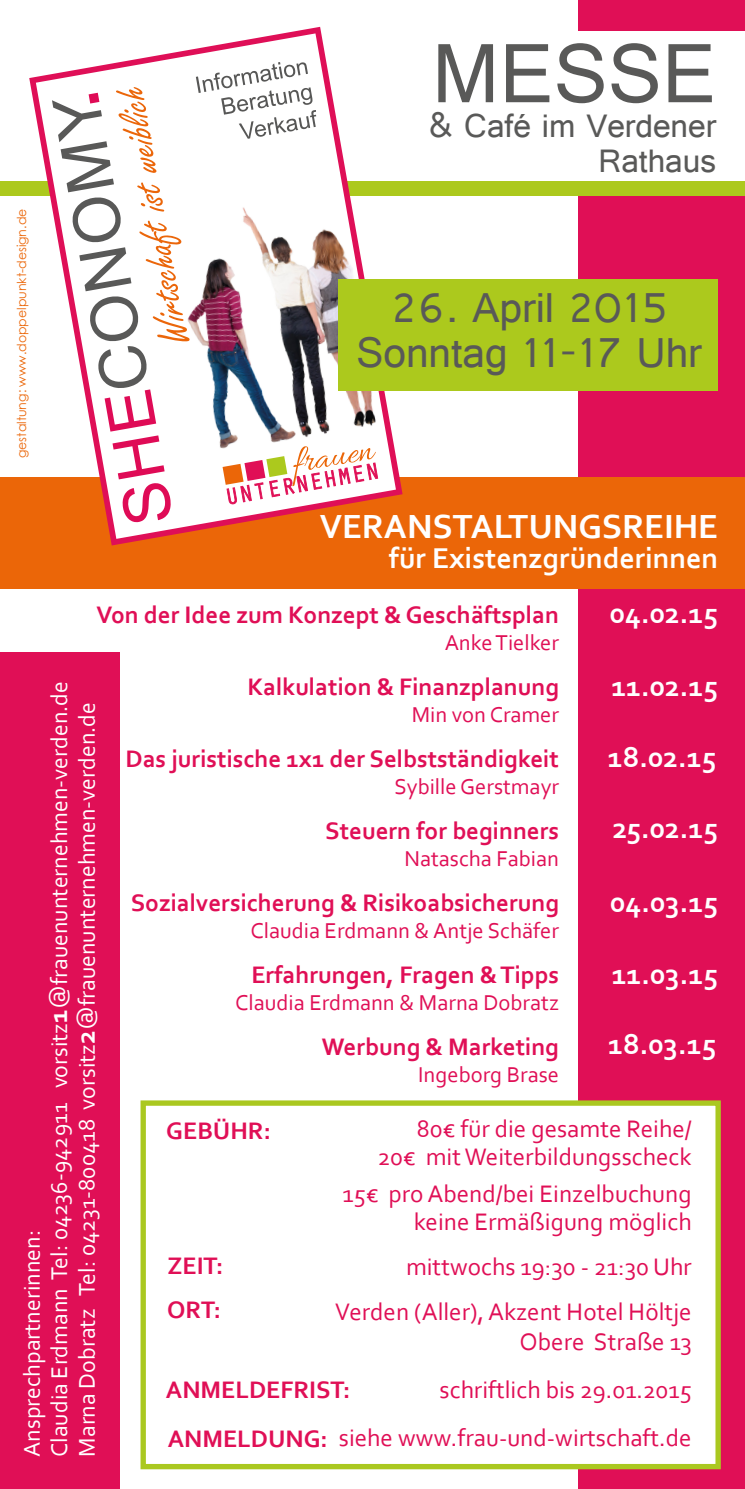
<style>
.page{position:relative;width:745px;height:1489px;background:#fff}
.page>*{position:absolute;margin:0;border:0;box-sizing:border-box;transform-origin:0 0}
.t1{font:90px "Raavi";color:#595958}
.t2{font:45px/45px "Raavi";color:#595958;text-align:center}
.t3{font:35px/35px "Raavi";color:#595958;text-align:right}
.t4{font:700 35px "Corbel";color:#fff}
.t5{font:700 30px "Corbel";color:#fff}
.t6{font:25px/27.5px "Corbel";color:#e00f56;text-align:right}
.t7{font:700 25px/44.5px "Corbel";color:#e00f56}
.t8{font:23.75px/27.5px "Corbel";color:#fff}
.t9{font:22.5px "Corbel";color:#e00f56}
.t10{font:12.5px "Century Gothic";color:#eb6608}
.s1{font-weight:700}
.s2{font-weight:700;font-size:27.5px}
</style>
<div class="page">
<div style="left:578px;top:0;width:166px;height:1488px;background:#e00f56"></div>
<div style="left:0;top:31px;width:744px;height:151px;background:#fff"></div>
<div style="left:0;top:477px;width:744px;height:112px;background:#eb6608"></div>
<div style="left:140px;top:1100px;width:580px;height:369px;background:#fff;border:5px solid #aac820"></div>
<div style="left:0;top:653px;width:120px;height:835px;background:#e00f56"></div>
<div style="left:0;top:181px;width:744px;height:15px;background:#acc91d"></div>
<svg style="left:29px;top:27px;width:373px;height:518px"></svg>
<img style="left:189px;top:182px;width:206px;height:278px">
<svg style="left:196px;top:62px;width:120px;height:77px"></svg>
<svg style="left:222px;top:446px;width:156px;height:58px"></svg>
<svg style="left:52px;top:87px;width:137px;height:435px"></svg>
<div style="left:338px;top:279px;width:379px;height:112px;background:#acc91d"></div>
<p class="t10" style="left:13px;top:458px;width:251px;rotate:-90deg">gestaltung: www.doppelpunkt-design.de</p>
<h1 class="t1" style="left:431px;top:18px;width:285px">MESSE</h1>
<h3 class="t3" style="left:427px;top:108px;width:290px">&amp; Café im Verdener<br>Rathaus</h3>
<h2 class="t2" style="left:356px;top:284px;width:347px">26. April 2015<br>Sonntag 11-17 Uhr</h2>
<h3 class="t4" style="left:319px;top:505px;width:399px">VERANSTALTUNGSREIHE</h3>
<p class="t5" style="left:389px;top:539px;width:330px">für Existenzgründerinnen</p>
<p class="t7" style="left:96px;top:592px;width:463px">Von der Idee zum Konzept &amp; Geschäftsplan</p>
<p class="t9" style="left:444px;top:628px;width:116px">Anke Tielker</p>
<p class="t7" style="left:247px;top:664px;width:313px">Kalkulation &amp; Finanzplanung</p>
<p class="t9" style="left:411px;top:700px;width:149px">Min von Cramer</p>
<p class="t7" style="left:125px;top:736px;width:435px">Das juristische 1x1 der Selbstständigkeit</p>
<p class="t9" style="left:394px;top:772px;width:166px">Sybille Gerstmayr</p>
<p class="t7" style="left:325px;top:808px;width:235px">Steuern for beginners</p>
<p class="t9" style="left:404px;top:844px;width:156px">Natascha Fabian</p>
<p class="t7" style="left:131px;top:880px;width:429px">Sozialversicherung &amp; Risikoabsicherung</p>
<p class="t9" style="left:250px;top:916px;width:310px">Claudia Erdmann &amp; Antje Schäfer</p>
<p class="t7" style="left:251px;top:952px;width:309px">Erfahrungen, Fragen &amp; Tipps</p>
<p class="t9" style="left:235px;top:988px;width:325px">Claudia Erdmann &amp; Marna Dobratz</p>
<p class="t7" style="left:321px;top:1024px;width:238px">Werbung &amp; Marketing</p>
<p class="t9" style="left:418px;top:1060px;width:142px">Ingeborg Brase</p>
<p class="t6" style="left:377px;top:1114px;width:315px">80€ für die gesamte Reihe/<br>20€ mit Weiterbildungsscheck</p>
<p class="t6" style="left:342px;top:1179px;width:350px">15€ pro Abend/bei Einzelbuchung keine Ermäßigung möglich</p>
<p class="t6" style="left:335px;top:1243px;width:358px;line-height:45px">mittwochs 19:30 - 21:30 Uhr<br>Verden (Aller), Akzent Hotel Höltje</p>
<p class="t6" style="left:168px;top:1316px;width:525px;line-height:48px">Obere Straße 13<br>schriftlich bis 29.01.2015<br><span class="s1">ANMELDUNG:</span> siehe www.frau-und-wirtschaft.de</p>
<p class="t5" style="left:609px;top:594px;width:110px">04.02.15</p>
<p class="t8" style="left:17px;top:1456px;width:777px;rotate:-90deg">Ansprechpartnerinnen:<br>Claudia Erdmann Tel: 04236-942911 vorsitz<span class="s2">1</span>@frauenunternehmen-verden.de<br>Marna Dobratz Tel: 04231-800418 vorsitz<span class="s2">2</span>@frauenunternehmen-verden.de</p>
<p class="t5" style="left:611px;top:667px;width:108px">11.02.15</p>
<p class="t5" style="left:607px;top:738px;width:110px">18.02.15</p>
<p class="t5" style="left:612px;top:809px;width:107px">25.02.15</p>
<p class="t5" style="left:609px;top:883px;width:109px">04.03.15</p>
<p class="t5" style="left:611px;top:955px;width:108px">11.03.15</p>
<p class="t5" style="left:607px;top:1025px;width:110px">18.03.15</p>
<p class="t7" style="left:166px;top:1108px;width:106px">GEBÜHR:</p>
<p class="t7" style="left:167px;top:1242px;width:58px">ZEIT:<br>ORT:</p>
<p class="t7" style="left:166px;top:1366px;width:186px">ANMELDEFRIST:</p>
</div>
